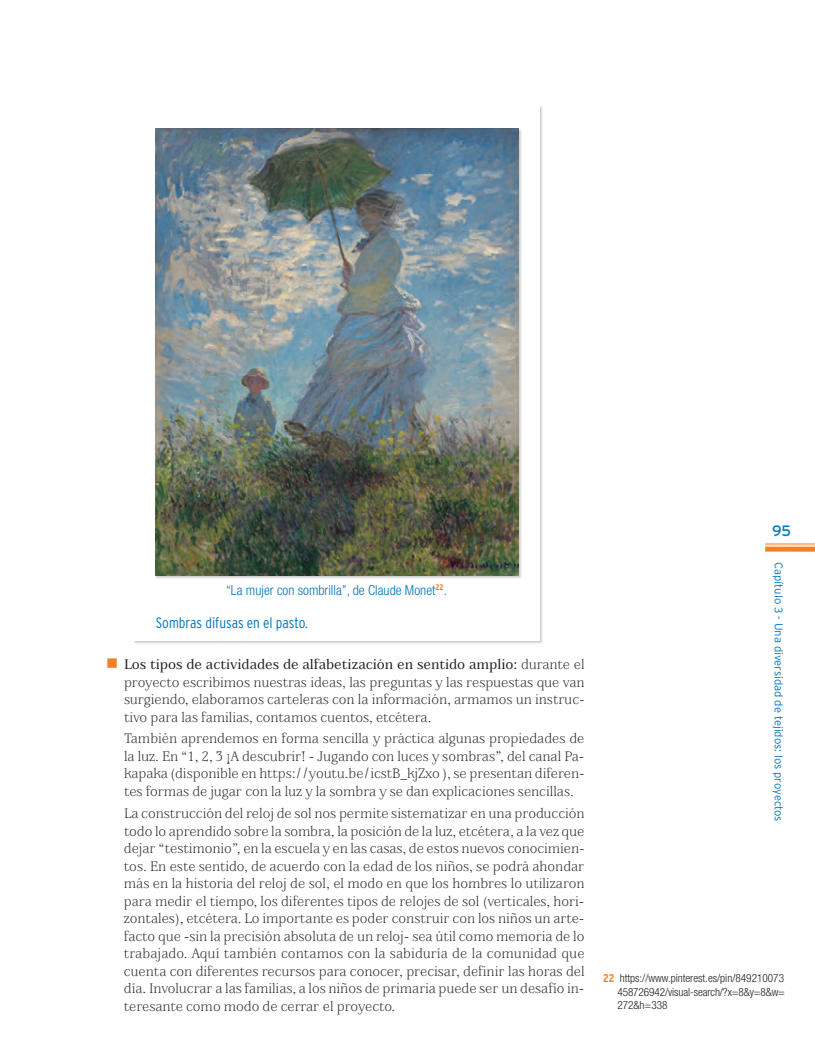
<style>
.page{position:relative;width:815px;height:1063px;background:#fff}
.page>*{position:absolute;margin:0;border:0;box-sizing:border-box;transform-origin:0 0}
.t1{font:300 condensed 15px "Interstate";color:#0076be}
.t2{font:15px "Interstate";color:#0076be}
.t3{font:300 13.75px/17.5px "AI Swan";color:#231f20;text-align:justify}
.t4{font:300 condensed 13.75px "Helvetica Neue LT Std";color:#0076be}
.t5{font:300 condensed 11.25px/13.5px "Helvetica Neue LT Std";color:#231f20;text-align:justify}
.t6{font:300 11.25px "Interstate";color:#0076be}
.s1{color:#f48026}
.s2{font-weight:500}
.s3{font-family:"Interstate";font-weight:700;color:#f48026}
</style>
<div class="page">
<hr style="left:765px;top:543px;width:50px;height:2px;background:#fbbb87">
<div style="left:765px;top:547px;width:50px;height:5px;background:#f48026"></div>
<img style="left:156px;top:129px;width:363px;height:447px">
<p class="t4" style="left:226px;top:585px;width:223px">“La mujer con sombrilla”, de Claude Monet<sup>22</sup>.</p>
<p class="t1" style="left:156px;top:614px;width:154px">Sombras difusas en el pasto.</p>
<p class="t3" style="left:124px;top:656px;width:462px;text-indent:-18px"><span class="s1">■</span> <span class="s2">Los tipos de actividades de alfabetización en sentido amplio:</span> durante el proyecto escribimos nuestras ideas, las preguntas y las respuestas que van surgiendo, elaboramos carteleras con la información, armamos un instruc&shy;tivo para las familias, contamos cuentos, etcétera.</p>
<p class="t3" style="left:124px;top:730px;width:462px">También aprendemos en forma sencilla y práctica algunas propiedades de la luz. En “1, 2, 3 ¡A descubrir! - Jugando con luces y sombras”, del canal Pa&shy;kapaka (disponible en https://youtu.be/icstB_kjZxo ), se presentan diferen&shy;tes formas de jugar con la luz y la sombra y se dan explicaciones sencillas.</p>
<p class="t3" style="left:124px;top:805px;width:462px">La construcción del reloj de sol nos permite sistematizar en una producción todo lo aprendido sobre la sombra, la posición de la luz, etcétera, a la vez que dejar “testimonio”, en la escuela y en las casas, de estos nuevos conocimien&shy;tos. En este sentido, de acuerdo con la edad de los niños, se podrá ahondar más en la historia del reloj de sol, el modo en que los hombres lo utilizaron para medir el tiempo, los diferentes tipos de relojes de sol (verticales, hori&shy;zontales), etcétera. Lo importante es poder construir con los niños un arte&shy;facto que -sin la precisión absoluta de un reloj- sea útil como memoria de lo trabajado. Aquí también contamos con la sabiduría de la comunidad que cuenta con diferentes recursos para conocer, precisar, definir las horas del día. Involucrar a las familias, a los niños de primaria puede ser un desafío in&shy;teresante como modo de cerrar el proyecto.</p>
<p class="t2" style="left:772px;top:523px;width:21px">95</p>
<p class="t6" style="left:785px;top:562px;width:261px;rotate:90deg">Capítulo 3 - Una diversidad de tejidos: los proyectos</p>
<p class="t5" style="left:617px;top:973px;width:169px;text-indent:-14px"><span class="s3">22</span> https://www.pinterest.es/pin/849210073<br>458726942/visual-search/?x=8&amp;y=8&amp;w= 272&amp;h=338</p>
</div>
